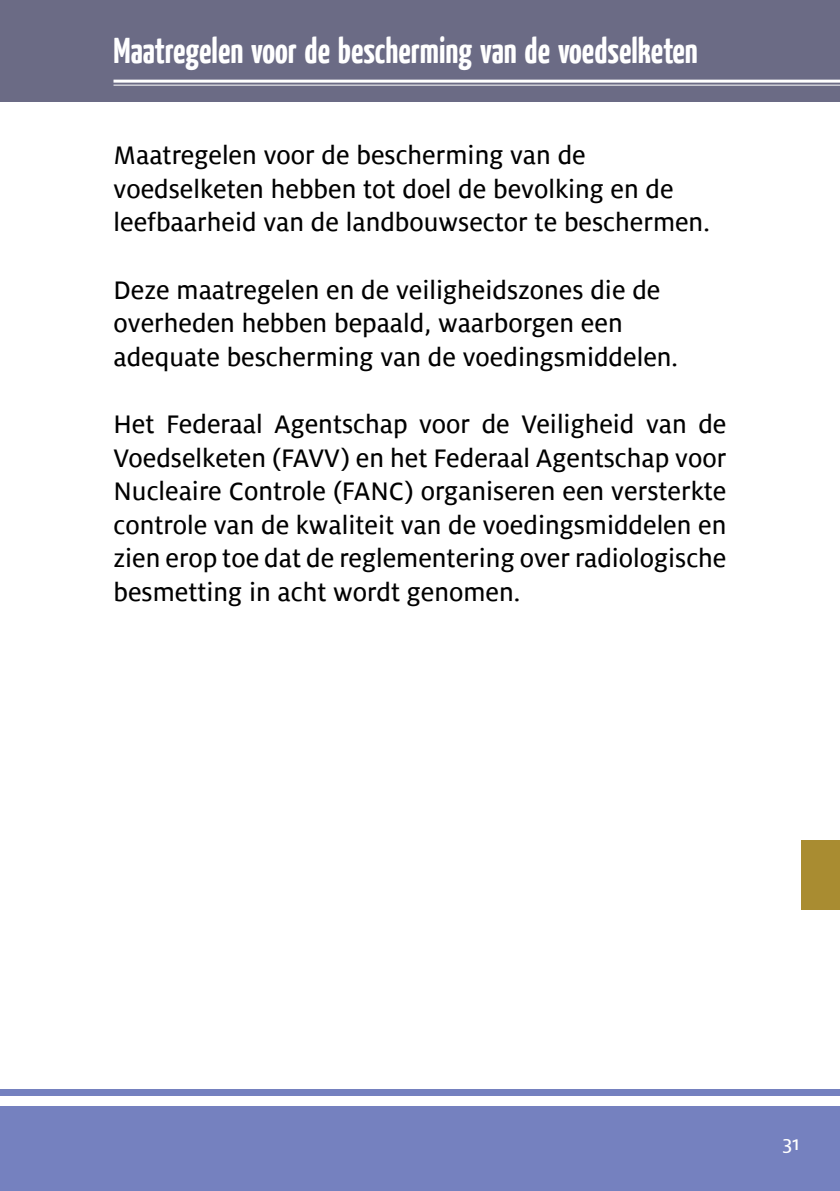
<style>
.page{position:relative;width:840px;height:1191px;background:#fff}
.page>*{position:absolute;margin:0;border:0;box-sizing:border-box;transform-origin:0 0}
.t1{font:700 36px "Yanone Kaffeesatz";color:#fff}
.t2{font:28px/33.6px "Milo Text";color:#000}
.t3{font:22px "Milo Text";color:#fff}
</style>
<div class="page">
<div style="left:0;top:840px;width:839px;height:69px;background:#a98c31"></div>
<div style="left:0;top:811px;width:799px;height:130px;background:#fff"></div>
<div style="left:0;top:0;width:839px;height:101px;background:#6b6b85"></div>
<div style="left:0;top:1089px;width:839px;height:102px;background:#7581bf"></div>
<div style="left:0;top:1096px;width:839px;height:9px;background:#fff"></div>
<hr style="left:113px;top:80px;width:726px;height:3px;background:#fff">
<hr style="left:113px;top:85px;width:726px;height:1px;background:#fff">
<p class="t1" style="left:113px;top:27px;width:585px">Maatregelen voor de bescherming van de voedselketen</p>
<p class="t2" style="left:113px;top:139px;width:597px">Maatregelen voor de bescherming van de voedselketen hebben tot doel de bevolking en de leefbaarheid van de landbouwsector te beschermen.</p>
<p class="t2" style="left:113px;top:273px;width:565px">Deze maatregelen en de veiligheidszones die de overheden hebben bepaald, waarborgen een adequate bescherming van de voedingsmiddelen.</p>
<p class="t2" style="left:113px;top:408px;width:614px;text-align:justify">Het Federaal Agentschap voor de Veiligheid van de Voedselketen (FAVV) en het Federaal Agentschap voor Nucleaire Controle (FANC) organiseren een versterkte controle van de kwaliteit van de voedingsmiddelen en zien erop toe dat de reglementering over radiologische besmetting in acht wordt genomen.</p>
<p class="t3" style="left:776px;top:1131px;width:8px">31</p>
</div>
